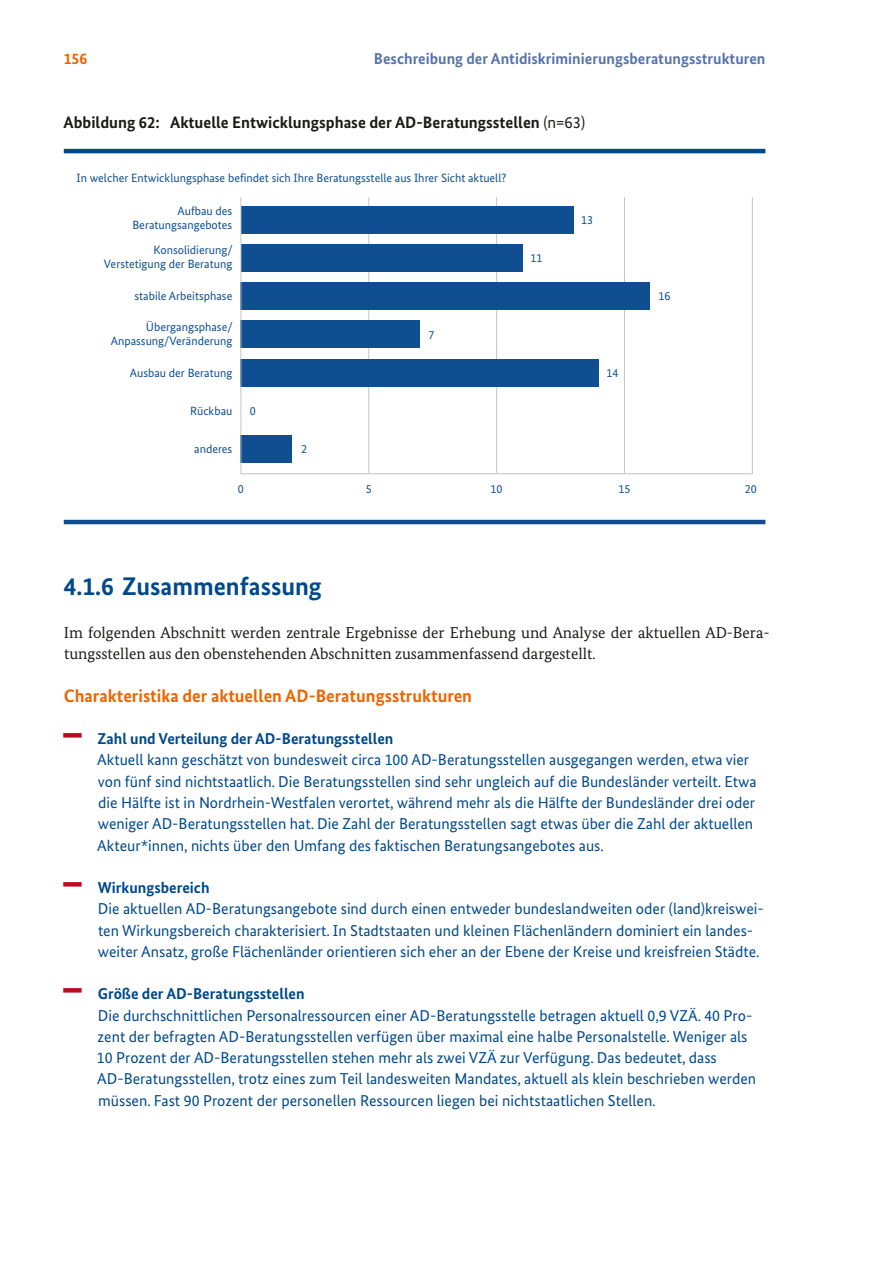
<style>
.page{position:relative;width:893px;height:1263px;background:#fff}
.page>*{position:absolute;margin:0;border:0;box-sizing:border-box;transform-origin:0 0}
.t1{font:67.8px "Bundes Sans";color:#bb0b20;scale:.43 1}
.C-HL_mNR_C-03-H3_HL{font:700 25.5px "Bundes Sans";color:#00498b}
.C-HL_oNR_C-04b-H4_HL_1Sp{font:700 18px "Bundes Sans";color:#ec6502}
.t2{font:700 16.5px "Bundes Sans";color:#1a1a18}
.t3{font:15.75px/21.3px "Bundes Sans";color:#00498b}
.D-Inhalt_D-01b-P_Body_1Sp{font:15.75px/21.3px "Bundes Serif";color:#1a1a18}
.t4{font:700 15.75px "Bundes Sans";color:#5774ab}
.t5{font:700 15.75px "Bundes Sans";color:#ec6502}
.t6{font:12px/14.4px "Bundes Sans";color:#0f4f91;text-align:right}
.s1{font-weight:400}
.s2{font-weight:700}
</style>
<div class="page">
<hr style="left:64px;top:149px;width:701px;height:4px;background:#00498b">
<hr style="left:64px;top:520px;width:701px;height:4px;background:#0f4f91">
<hr style="left:241px;top:473px;width:511px;height:1px;background:#c4c5c5">
<hr style="left:368px;top:197px;width:1px;height:277px;background:#c4c5c5">
<hr style="left:496px;top:197px;width:1px;height:277px;background:#c4c5c5">
<hr style="left:624px;top:197px;width:1px;height:277px;background:#c4c5c5">
<hr style="left:752px;top:197px;width:1px;height:277px;background:#c4c5c5">
<div style="left:241px;top:206px;width:332px;height:27px;background:#0f4f91"></div>
<div style="left:241px;top:244px;width:281px;height:28px;background:#0f4f91"></div>
<div style="left:241px;top:282px;width:409px;height:28px;background:#0f4f91"></div>
<div style="left:241px;top:320px;width:179px;height:28px;background:#0f4f91"></div>
<div style="left:241px;top:359px;width:358px;height:27px;background:#0f4f91"></div>
<div style="left:241px;top:435px;width:51px;height:28px;background:#0f4f91"></div>
<hr style="left:241px;top:197px;width:1px;height:277px;background:#c4c5c5">
<p class="t5" style="left:64px;top:49px;width:25px">156</p>
<p class="t4" style="left:374px;top:49px;width:393px">Beschreibung der Antidiskriminierungsberatungsstrukturen</p>
<p class="t2" style="left:64px;top:112px;width:523px">Abbildung 62: Aktuelle Entwicklungsphase der AD-Beratungsstellen <span class="s1">(n=63)</span></p>
<p class="t6" style="left:77px;top:171px;width:431px">In welcher Entwicklungsphase befindet sich Ihre Beratungsstelle aus Ihrer Sicht aktuell?</p>
<p class="t6" style="left:132px;top:203px;width:101px">Aufbau des<br>Beratungsangebotes</p>
<p class="t6" style="left:104px;top:243px;width:130px">Konsolidierung/<br>Verstetigung der Beratung</p>
<p class="t6" style="left:135px;top:289px;width:99px">stabile Arbeitsphase</p>
<p class="t6" style="left:111px;top:319px;width:123px">Übergangsphase/<br>Anpassung/Veränderung</p>
<p class="t6" style="left:130px;top:366px;width:104px">Ausbau der Beratung</p>
<p class="t6" style="left:190px;top:404px;width:44px">Rückbau</p>
<p class="t6" style="left:194px;top:442px;width:40px">anderes</p>
<p class="t6" style="left:250px;top:404px;width:7px">0</p>
<p class="t6" style="left:301px;top:442px;width:7px">2</p>
<p class="t6" style="left:429px;top:327px;width:7px">7</p>
<p class="t6" style="left:531px;top:251px;width:13px">11</p>
<p class="t6" style="left:581px;top:212px;width:13px">13</p>
<p class="t6" style="left:606px;top:365px;width:13px">14</p>
<p class="t6" style="left:658px;top:289px;width:13px">16</p>
<p class="t6" style="left:238px;top:482px;width:7px">0</p>
<p class="t6" style="left:366px;top:482px;width:7px">5</p>
<p class="t6" style="left:491px;top:482px;width:13px">10</p>
<p class="t6" style="left:618px;top:482px;width:13px">15</p>
<p class="t6" style="left:745px;top:482px;width:13px">20</p>
<h3 class="C-HL_mNR_C-03-H3_HL" style="left:64px;top:571px;width:260px">4.1.6 Zusammenfassung</h3>
<p class="D-Inhalt_D-01b-P_Body_1Sp" style="left:64px;top:622px;width:707px">Im folgenden Abschnitt werden zentrale Ergebnisse der Erhebung und Analyse der aktuellen AD-Bera&shy;tungsstellen aus den obenstehenden Abschnitten zusammenfassend dargestellt.</p>
<h4 class="C-HL_oNR_C-04b-H4_HL_1Sp" style="left:64px;top:684px;width:410px">Charakteristika der aktuellen AD-Beratungsstrukturen</h4>
<p class="t1" style="left:61px;top:695px;width:53px">—</p>
<p class="t3" style="left:97px;top:728px;width:661px"><span class="s2">Zahl und Verteilung der AD-Beratungsstellen<br></span>Aktuell kann geschätzt von bundesweit circa 100 AD-Beratungsstellen ausgegangen werden, etwa vier von fünf sind nichtstaatlich. Die Beratungsstellen sind sehr ungleich auf die Bundesländer verteilt. Etwa die Hälfte ist in Nordrhein-Westfalen verortet, während mehr als die Hälfte der Bundesländer drei oder weniger AD-Beratungsstellen hat. Die Zahl der Beratungsstellen sagt etwas über die Zahl der aktuellen Akteur*innen, nichts über den Umfang des faktischen Beratungsangebotes aus.</p>
<p class="t1" style="left:61px;top:843px;width:53px">—</p>
<p class="t3" style="left:98px;top:877px;width:667px"><span class="s2">Wirkungsbereich<br></span>Die aktuellen AD-Beratungsangebote sind durch einen entweder bundeslandweiten oder (land)kreiswei&shy;ten Wirkungsbereich charakterisiert. In Stadtstaaten und kleinen Flächenländern dominiert ein landes&shy;weiter Ansatz, große Flächenländer orientieren sich eher an der Ebene der Kreise und kreisfreien Städte.</p>
<p class="t1" style="left:61px;top:950px;width:53px">—</p>
<p class="t3" style="left:97px;top:983px;width:661px"><span class="s2">Größe der AD-Beratungsstellen<br></span>Die durchschnittlichen Personalressourcen einer AD-Beratungsstelle betragen aktuell 0,9 VZÄ. 40 Pro&shy;zent der befragten AD-Beratungsstellen verfügen über maximal eine halbe Personalstelle. Weniger als 10 Prozent der AD-Beratungsstellen stehen mehr als zwei VZÄ zur Verfügung. Das bedeutet, dass AD-Beratungsstellen, trotz eines zum Teil landesweiten Mandates, aktuell als klein beschrieben werden müssen. Fast 90 Prozent der personellen Ressourcen liegen bei nichtstaatlichen Stellen.</p>
</div>
